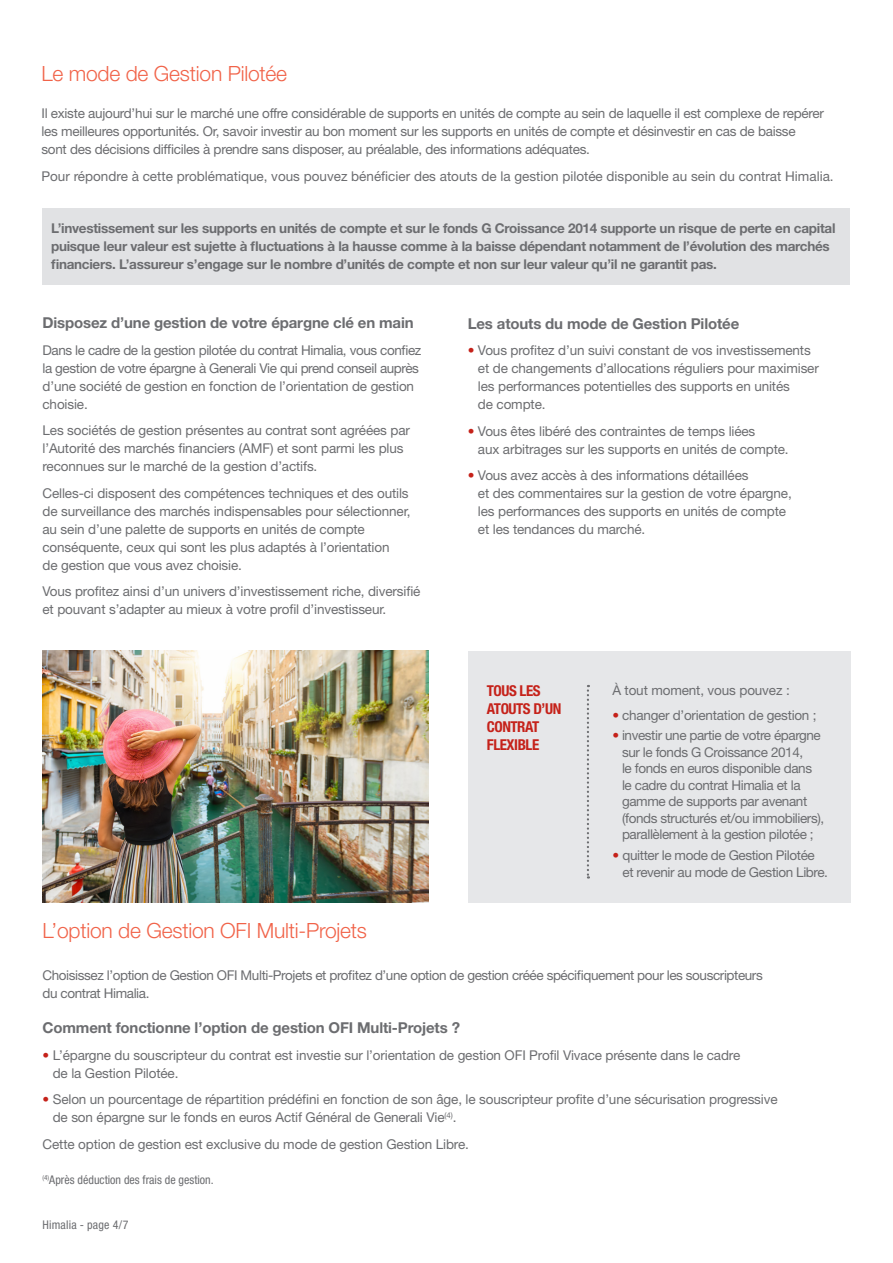
<style>
.page{position:relative;width:893px;height:1263px;background:#fff}
.page>*{position:absolute;margin:0;border:0;box-sizing:border-box;transform-origin:0 0}
.t1{font:300 21px "Helvetica Neue LT Std";letter-spacing:-.01em;color:#f16349}
.t2{font:700 15px "Helvetica Neue LT Std";letter-spacing:-.01em;color:#6c6d70}
.t3{font:700 condensed 15px/18px "Helvetica Neue LT Std";letter-spacing:-.03em;color:#c5221a}
.t4{font:13.5px/18px "Helvetica Neue LT Std";letter-spacing:-.01em;color:#6c6d70}
.t5{font:13.5px/16.5px "Helvetica Neue LT Std";letter-spacing:-.03em;color:#6c6d70}
.t6{font:700 13.5px/18px "Helvetica Neue LT Std";letter-spacing:-.02em;color:#6c6d70}
.Table_Header_Left{font:condensed 12px "Helvetica Neue LT Std";color:#6c6d70}
.s1{color:#c5221a}
</style>
<div class="page">
<div style="left:468px;top:651px;width:382px;height:251px;background:#e6e7e9"></div>
<div style="left:43px;top:208px;width:807px;height:76px;background:#e1e2e4"></div>
<svg style="left:587px;top:685px;width:2px;height:193px"></svg>
<img style="left:43px;top:651px;width:385px;height:251px">
<p class="t1" style="left:41px;top:61px;width:247px">Le mode de Gestion Pilotée</p>
<p class="t4" style="left:41px;top:104px;width:784px">Il existe aujourd’hui sur le marché une offre considérable de supports en unités de compte au sein de laquelle il est complexe de repérer les meilleures opportunités. Or, savoir investir au bon moment sur les supports en unités de compte et désinvestir en cas de baisse sont des décisions difficiles à prendre sans disposer, au préalable, des informations adéquates.</p>
<p class="t4" style="left:41px;top:167px;width:794px">Pour répondre à cette problématique, vous pouvez bénéficier des atouts de la gestion pilotée disponible au sein du contrat Himalia.</p>
<p class="t6" style="left:51px;top:219px;width:786px">L’investissement sur les supports en unités de compte et sur le fonds G Croissance 2014 supporte un risque de perte en capital puisque leur valeur est sujette à fluctuations à la hausse comme à la baisse dépendant notamment de l’évolution des marchés financiers. L’assureur s’engage sur le nombre d’unités de compte et non sur leur valeur qu’il ne garantit pas.</p>
<p class="t2" style="left:43px;top:314px;width:373px">Disposez d’une gestion de votre épargne clé en main</p>
<p class="t5" style="left:43px;top:341px;width:380px;line-height:18px">Dans le cadre de la gestion pilotée du contrat Himalia, vous confiez la gestion de votre épargne à Generali Vie qui prend conseil auprès d’une société de gestion en fonction de l’orientation de gestion choisie.</p>
<p class="t4" style="left:43px;top:421px;width:369px">Les sociétés de gestion présentes au contrat sont agréées par l’Autorité des marchés financiers (AMF) et sont parmi les plus reconnues sur le marché de la gestion d’actifs.</p>
<p class="t4" style="left:43px;top:484px;width:369px">Celles-ci disposent des compétences techniques et des outils de surveillance des marchés indispensables pour sélectionner, au sein d’une palette de supports en unités de compte conséquente, ceux qui sont les plus adaptés à l’orientation<br>de gestion que vous avez choisie.</p>
<p class="t4" style="left:43px;top:582px;width:379px">Vous profitez ainsi d’un univers d’investissement riche, diversifié et pouvant s’adapter au mieux à votre profil d’investisseur.</p>
<p class="t1" style="left:43px;top:917px;width:326px">L’option de Gestion OFI Multi-Projets</p>
<p class="t2" style="left:468px;top:314px;width:273px">Les atouts du mode de Gestion Pilotée</p>
<p class="t4" style="left:478px;top:341px;width:342px;text-indent:-10px"><span class="s1">•</span> Vous profitez d’un suivi constant de vos investissements et de changements d’allocations réguliers pour maximiser les performances potentielles des supports en unités<br>de compte.</p>
<p class="t4" style="left:478px;top:422px;width:312px;text-indent:-10px"><span class="s1">•</span> Vous êtes libéré des contraintes de temps liées<br>aux arbitrages sur les supports en unités de compte.</p>
<p class="t4" style="left:478px;top:466px;width:315px;text-indent:-10px"><span class="s1">•</span> Vous avez accès à des informations détaillées<br>et des commentaires sur la gestion de votre épargne, les performances des supports en unités de compte et les tendances du marché.</p>
<p class="t3" style="left:487px;top:681px;width:76px">TOUS LES<br>ATOUTS D’UN<br>CONTRAT<br>FLEXIBLE</p>
<p class="t4" style="left:612px;top:680px;width:179px">À tout moment, vous pouvez :</p>
<p class="t4" style="left:612px;top:705px;width:206px"><span class="s1">•</span> changer d’orientation de gestion ;</p>
<p class="t5" style="left:622px;top:727px;width:204px;text-indent:-10px"><span class="s1">•</span> investir une partie de votre épargne sur le fonds G Croissance 2014,<br>le fonds en euros disponible dans le cadre du contrat Himalia et la gamme de supports par avenant (fonds structurés et/ou immobiliers), parallèlement à la gestion pilotée ;</p>
<p class="t5" style="left:623px;top:847px;width:207px;text-indent:-10px"><span class="s1">•</span> quitter le mode de Gestion Pilotée et revenir au mode de Gestion Libre.</p>
<p class="t5" style="left:43px;top:966px;width:722px;line-height:18px">Choisissez l’option de Gestion OFI Multi-Projets et profitez d’une option de gestion créée spécifiquement pour les souscripteurs du contrat Himalia.</p>
<p class="t2" style="left:43px;top:1019px;width:419px">Comment fonctionne l’option de gestion OFI Multi-Projets ?</p>
<p class="t4" style="left:53px;top:1046px;width:689px;text-indent:-10px"><span class="s1">•</span> L’épargne du souscripteur du contrat est investie sur l’orientation de gestion OFI Profil Vivace présente dans le cadre de la Gestion Pilotée.</p>
<p class="t4" style="left:53px;top:1090px;width:726px;text-indent:-10px"><span class="s1">•</span> Selon un pourcentage de répartition prédéfini en fonction de son âge, le souscripteur profite d’une sécurisation progressive de son épargne sur le fonds en euros Actif Général de Generali Vie<sup>(4)</sup>.</p>
<p class="t4" style="left:43px;top:1135px;width:428px">Cette option de gestion est exclusive du mode de gestion Gestion Libre.</p>
<p class="Table_Header_Left" style="left:43px;top:1173px;width:173px"><sup>(4)</sup>Après déduction des frais de gestion.</p>
<p class="Table_Header_Left" style="left:43px;top:1218px;width:88px">Himalia - page 4/7</p>
</div>
